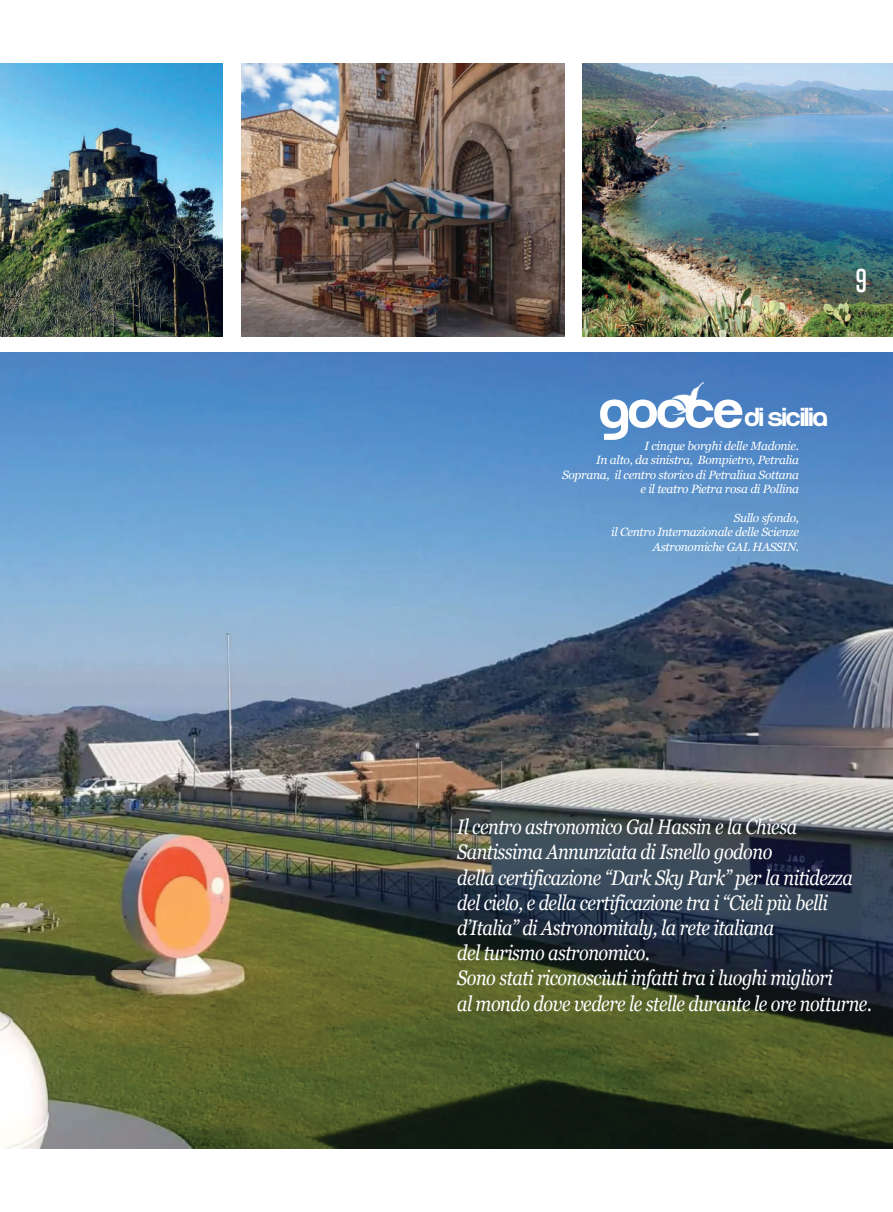
<style>
.page{position:relative;width:893px;height:1212px;background:#fff}
.page>*{position:absolute;margin:0;border:0;box-sizing:border-box;transform-origin:0 0}
.t1{font:500 27px "Run";letter-spacing:-.05em;color:#fff;scale:1.1 1}
.t2{font:100 24px "Gobold";color:#fff}
.t3{font:italic 21px/25.2px "Georgia";letter-spacing:-.025em;color:#fff;scale:.86 1}
.t4{font:italic 12px/14.4px "Georgia";letter-spacing:-.025em;color:#fff;text-align:right}
.s1{font-size:54px}
</style>
<div class="page">
<img style="left:0;top:353px;width:893px;height:795px">
<img style="left:582px;top:64px;width:311px;height:272px">
<img style="left:241px;top:64px;width:324px;height:272px">
<img style="left:0;top:64px;width:223px;height:272px">
<img style="left:672px;top:383px;width:32px;height:32px">
<p class="t2" style="left:855px;top:265px;width:14px">9</p>
<p class="t1" style="left:598px;top:406px;width:210px"><span class="s1">gocce</span>di sicilia</p>
<p class="t4" style="left:562px;top:438px;width:239px">I cinque borghi delle Madonie.<br>In alto, da sinistra, Bompietro, Petralia Soprana, il centro storico di Petraliua Sottana e il teatro Pietra rosa di Pollina</p>
<p class="t4" style="left:611px;top:510px;width:190px">Sullo sfondo,<br>il Centro Internazionale delle Scienze<br>Astronomiche GAL HASSIN.</p>
<p class="t3" style="left:457px;top:813px;width:484px">Il centro astronomico Gal Hassin e la Chiesa Santissima Annunziata di Isnello godono<br>della certificazione “Dark Sky Park” per la nitidezza del cielo, e della certificazione tra i “Cieli più belli d’Italia” di Astronomitaly, la rete italiana<br>del turismo astronomico.<br>Sono stati riconosciuti infatti tra i luoghi migliori<br>al mondo dove vedere le stelle durante le ore notturne.</p>
</div>
